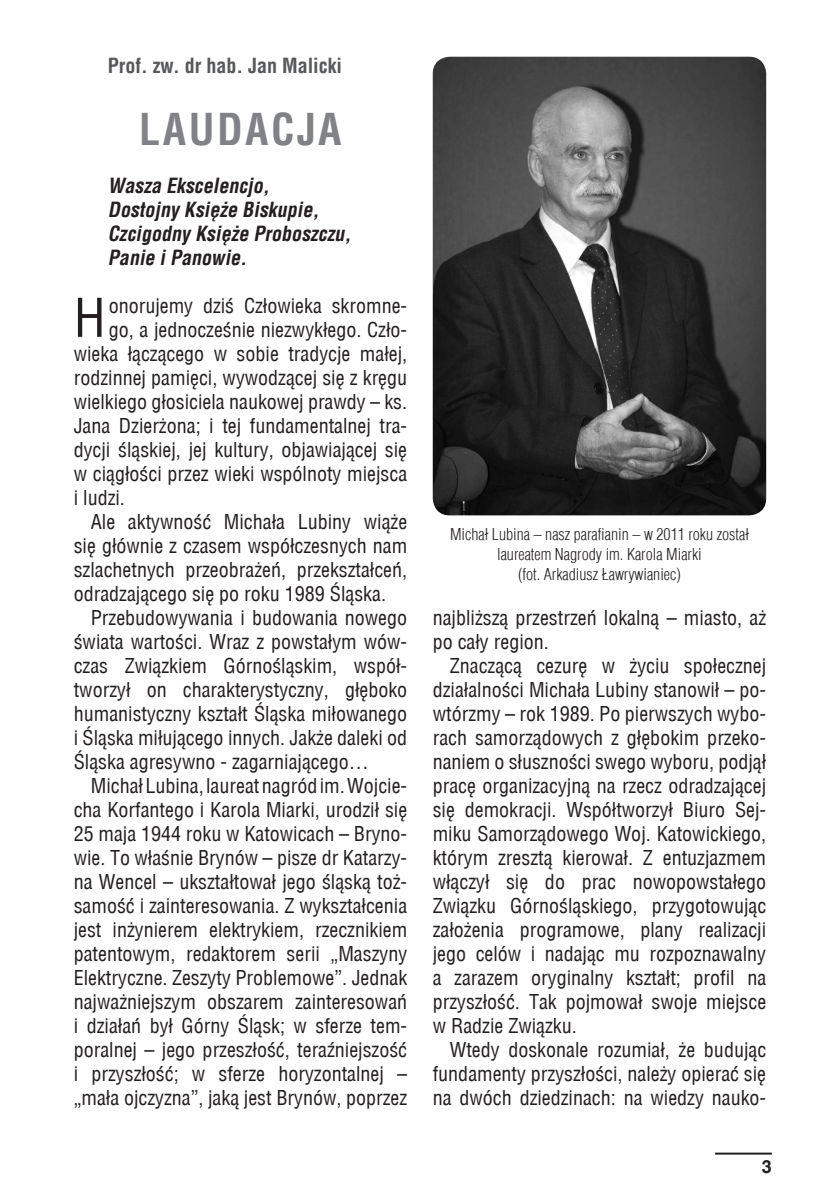
<style>
.page{position:relative;width:840px;height:1191px;background:#fff}
.page>*{position:absolute;margin:0;border:0;box-sizing:border-box;transform-origin:0 0}
.t1{font:52px "Switzerland Condensed";color:#231f20}
.t2{font:700 42px "Switzerland Condensed";letter-spacing:.06em;color:#808285}
.t3{font:20px/24px "Switzerland Condensed";color:#231f20;text-align:justify}
.t4{font:italic 700 20px/24px "Switzerland Condensed";color:#231f20}
.t5{font:700 20px "Switzerland Condensed";color:#57585a}
.t6{font:700 18px "Switzerland";color:#231f20}
.t7{font:300 16px/20px "Switzerland Cond";color:#231f20;text-align:center}
</style>
<div class="page">
<hr style="left:714px;top:1152px;width:57px;height:2px;background:#231f20">
<img style="left:432px;top:57px;width:333px;height:458px">
<p class="t5" style="left:108px;top:53px;width:236px">Prof. zw. dr hab. Jan Malicki</p>
<h2 class="t2" style="left:139px;top:104px;width:204px">Laudacja</h2>
<p class="t4" style="left:108px;top:173px;width:245px">Wasza Ekscelencjo,<br>Dostojny Księże Biskupie,<br>Czcigodny Księże Proboszczu,<br>Panie i Panowie.</p>
<h1 class="t1" style="left:74px;top:287px;width:33px">H</h1>
<p class="t3" style="left:109px;top:293px;width:300px">onorujemy dziś Człowieka skromne-</p>
<p class="t3" style="left:109px;top:317px;width:300px">go, a jednocześnie niezwykłego. Czło-</p>
<p class="t3" style="left:74px;top:341px;width:335px">wieka łączącego w sobie tradycje małej,</p>
<p class="t3" style="left:74px;top:365px;width:335px">rodzinnej pamięci, wywodzącej się z kręgu</p>
<p class="t3" style="left:74px;top:389px;width:335px">wielkiego głosiciela naukowej prawdy – ks.</p>
<p class="t3" style="left:74px;top:413px;width:335px">Jana Dzierżona; i tej fundamentalnej tra-</p>
<p class="t3" style="left:74px;top:437px;width:335px">dycji śląskiej, jej kultury, objawiającej się</p>
<p class="t3" style="left:74px;top:461px;width:335px">w ciągłości przez wieki wspólnoty miejsca</p>
<p class="t3" style="left:74px;top:485px;width:53px">i ludzi.</p>
<p class="t3" style="left:91px;top:509px;width:318px">Ale aktywność Michała Lubiny wiąże</p>
<p class="t3" style="left:74px;top:533px;width:335px">się głównie z czasem współczesnych nam</p>
<p class="t3" style="left:74px;top:557px;width:335px">szlachetnych przeobrażeń, przekształceń,</p>
<p class="t3" style="left:74px;top:581px;width:313px">odradzającego się po roku 1989 Śląska.</p>
<p class="t3" style="left:91px;top:605px;width:318px">Przebudowywania i budowania nowego</p>
<p class="t3" style="left:74px;top:629px;width:335px">świata wartości. Wraz z powstałym wów-</p>
<p class="t3" style="left:74px;top:653px;width:335px">czas Związkiem Górnośląskim, współ-</p>
<p class="t3" style="left:74px;top:677px;width:335px">tworzył on charakterystyczny, głęboko</p>
<p class="t3" style="left:74px;top:701px;width:335px">humanistyczny kształt Śląska miłowanego</p>
<p class="t3" style="left:74px;top:725px;width:335px">i Śląska miłującego innych. Jakże daleki od</p>
<p class="t3" style="left:74px;top:749px;width:296px">Śląska agresywno - zagarniającego…</p>
<p class="t3" style="left:91px;top:773px;width:318px">Michał Lubina, laureat nagród im. Wojcie-</p>
<p class="t3" style="left:74px;top:797px;width:335px">cha Korfantego i Karola Miarki, urodził się</p>
<p class="t3" style="left:74px;top:821px;width:335px">25 maja 1944 roku w Katowicach – Bryno-</p>
<p class="t3" style="left:74px;top:845px;width:335px">wie. To właśnie Brynów – pisze dr Katarzy-</p>
<p class="t3" style="left:74px;top:869px;width:335px">na Wencel – ukształtował jego śląską toż-</p>
<p class="t3" style="left:74px;top:893px;width:335px">samość i zainteresowania. Z wykształcenia</p>
<p class="t3" style="left:74px;top:917px;width:335px">jest inżynierem elektrykiem, rzecznikiem</p>
<p class="t3" style="left:74px;top:941px;width:335px">patentowym, redaktorem serii „Maszyny</p>
<p class="t3" style="left:74px;top:965px;width:335px">Elektryczne. Zeszyty Problemowe”. Jednak</p>
<p class="t3" style="left:74px;top:989px;width:335px">najważniejszym obszarem zainteresowań</p>
<p class="t3" style="left:74px;top:1013px;width:335px">i działań był Górny Śląsk; w sferze tem-</p>
<p class="t3" style="left:74px;top:1037px;width:335px">poralnej – jego przeszłość, teraźniejszość</p>
<p class="t3" style="left:74px;top:1061px;width:335px">i przyszłość; w sferze horyzontalnej –</p>
<p class="t3" style="left:74px;top:1085px;width:335px">„mała ojczyzna”, jaką jest Brynów, poprzez</p>
<p class="t7" style="left:450px;top:524px;width:300px">Michał Lubina – nasz parafianin – w 2011 roku został laureatem Nagrody im. Karola Miarki<br>(fot. Arkadiusz Ławrywianiec)</p>
<p class="t3" style="left:432px;top:605px;width:335px">najbliższą przestrzeń lokalną – miasto, aż po cały region.</p>
<p class="t3" style="left:432px;top:653px;width:335px;text-indent:17px">Znaczącą cezurę w życiu społecznej działalności Michała Lubiny stanowił – po&shy;wtórzmy – rok 1989. Po pierwszych wybo&shy;rach samorządowych z głębokim przeko&shy;naniem o słuszności swego wyboru, podjął pracę organizacyjną na rzecz odradzającej się demokracji. Współtworzył Biuro Sej&shy;miku Samorządowego Woj. Katowickiego, którym zresztą kierował. Z entuzjazmem włączył się do prac nowopowstałego Związku Górnośląskiego, przygotowując założenia programowe, plany realizacji jego celów i nadając mu rozpoznawalny a zarazem oryginalny kształt; profil na przyszłość. Tak pojmował swoje miejsce w Radzie Związku.</p>
<p class="t3" style="left:432px;top:1037px;width:335px;text-indent:17px">Wtedy doskonale rozumiał, że budując fundamenty przyszłości, należy opierać się na dwóch dziedzinach: na wiedzy nauko-</p>
<p class="t6" style="left:761px;top:1155px;width:12px">3</p>
</div>
